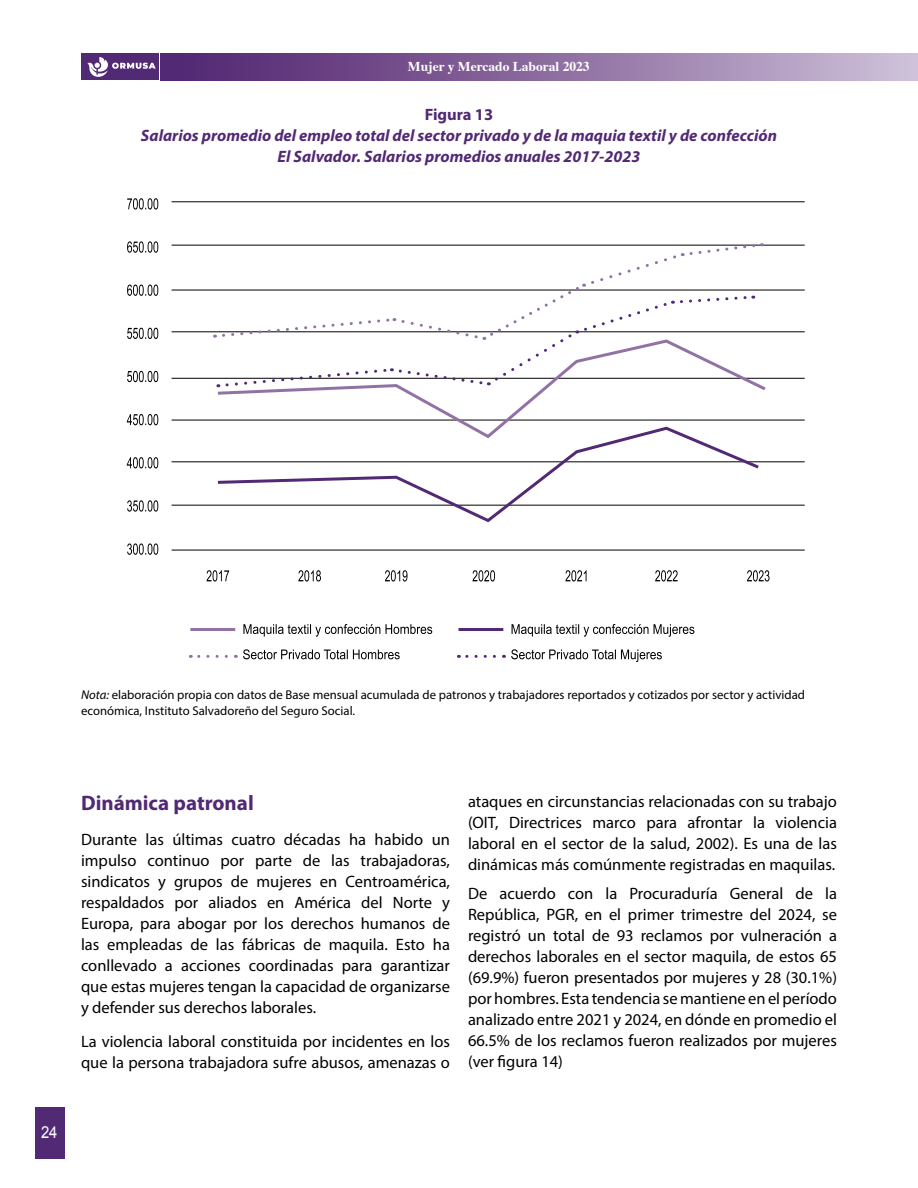
<style>
.page{position:relative;width:918px;height:1188px;background:#fff}
.page>*{position:absolute;margin:0;border:0;box-sizing:border-box;transform-origin:0 0}
.t1{font:700 21px "Myriad Pro";color:#522974}
.t2{font:16.5px/21px "Myriad Pro";color:#000;text-align:justify}
.t3{font:italic 700 16.5px/21px "Myriad Pro";color:#522974;text-align:center}
.t4{font:700 16.5px "Myriad Pro";color:#522974}
.t5{font:16.5px "Arial";color:#fff;scale:.9 1}
.t6{font:700 13.5px "Times";color:#fff}
.t7{font:12.75px/16.5px "Myriad Pro";color:#000}
.s1{font-style:italic}
</style>
<div class="page">
<div style="left:161px;top:54px;width:757px;height:26px;background:linear-gradient(to right,#4d1e6c,#cdbed7)"></div>
<div style="left:81px;top:54px;width:78px;height:26px;background:#522974"></div>
<svg style="left:87px;top:57px;width:69px;height:20px"></svg>
<div style="left:35px;top:1107px;width:30px;height:51px;background:#522974"></div>
<hr style="left:172px;top:550px;width:633px;height:1px;background:#000">
<hr style="left:172px;top:505px;width:633px;height:1px;background:#000">
<hr style="left:172px;top:462px;width:633px;height:1px;background:#000">
<hr style="left:172px;top:420px;width:633px;height:1px;background:#000">
<hr style="left:172px;top:378px;width:633px;height:1px;background:#000">
<hr style="left:172px;top:332px;width:633px;height:1px;background:#000">
<hr style="left:172px;top:290px;width:633px;height:1px;background:#000">
<hr style="left:172px;top:245px;width:633px;height:1px;background:#000">
<hr style="left:172px;top:202px;width:633px;height:1px;background:#000">
<hr style="left:190px;top:628px;width:45px;height:3px;background:#9272a4">
<svg style="left:190px;top:655px;width:36px;height:3px"></svg>
<hr style="left:459px;top:628px;width:44px;height:3px;background:#522974">
<svg style="left:458px;top:655px;width:36px;height:3px"></svg>
<svg style="left:215px;top:440px;width:547px;height:83px"></svg>
<svg style="left:215px;top:377px;width:554px;height:63px"></svg>
<svg style="left:215px;top:243px;width:547px;height:145px"></svg>
<svg style="left:127px;top:543px;width:31px;height:12px"></svg>
<svg style="left:127px;top:500px;width:31px;height:12px"></svg>
<svg style="left:127px;top:457px;width:31px;height:11px"></svg>
<svg style="left:127px;top:414px;width:31px;height:11px"></svg>
<svg style="left:127px;top:371px;width:31px;height:11px"></svg>
<svg style="left:127px;top:328px;width:31px;height:11px"></svg>
<svg style="left:127px;top:285px;width:31px;height:11px"></svg>
<svg style="left:127px;top:241px;width:31px;height:12px"></svg>
<svg style="left:127px;top:198px;width:31px;height:12px"></svg>
<svg style="left:207px;top:570px;width:22px;height:12px"></svg>
<svg style="left:298px;top:570px;width:23px;height:12px"></svg>
<svg style="left:385px;top:570px;width:23px;height:12px"></svg>
<svg style="left:473px;top:570px;width:22px;height:12px"></svg>
<svg style="left:565px;top:570px;width:22px;height:12px"></svg>
<svg style="left:655px;top:570px;width:23px;height:12px"></svg>
<svg style="left:747px;top:570px;width:23px;height:12px"></svg>
<svg style="left:511px;top:649px;width:151px;height:13px"></svg>
<svg style="left:512px;top:624px;width:182px;height:13px"></svg>
<svg style="left:243px;top:649px;width:157px;height:10px"></svg>
<svg style="left:243px;top:624px;width:189px;height:13px"></svg>
<p class="t6" style="left:408px;top:53px;width:183px">Mujer y Mercado Laboral 2023</p>
<p class="t4" style="left:425px;top:104px;width:70px">Figura 13</p>
<p class="t3" style="left:141px;top:125px;width:638px">Salarios promedio del empleo total del sector privado y de la maquia textil y de confección<br>El Salvador. Salarios promedios anuales 2017-2023</p>
<p class="t7" style="left:81px;top:686px;width:726px"><span class="s1">Nota:</span> elaboración propia con datos de Base mensual acumulada de patronos y trabajadores reportados y cotizados por sector y actividad económica, Instituto Salvadoreño del Seguro Social.</p>
<p class="t5" style="left:41px;top:1122px;width:20px">24</p>
<p class="t1" style="left:81px;top:789px;width:174px">Dinámica patronal</p>
<p class="t2" style="left:81px;top:828px;width:371px">Durante las últimas cuatro décadas ha habido un impulso continuo por parte de las trabajadoras, sindicatos y grupos de mujeres en Centroamérica, respaldados por aliados en América del Norte y Europa, para abogar por los derechos humanos de las empleadas de las fábricas de maquila. Esto ha conllevado a acciones coordinadas para garantizar que estas mujeres tengan la capacidad de organizarse y defender sus derechos laborales.</p>
<p class="t2" style="left:81px;top:1031px;width:371px">La violencia laboral constituida por incidentes en los que la persona trabajadora sufre abusos, amenazas o</p>
<p class="t2" style="left:468px;top:790px;width:371px">ataques en circunstancias relacionadas con su trabajo (OIT, Directrices marco para afrontar la violencia laboral en el sector de la salud, 2002). Es una de las dinámicas más comúnmente registradas en maquilas.</p>
<p class="t2" style="left:468px;top:883px;width:371px">De acuerdo con la Procuraduría General de la República, PGR, en el primer trimestre del 2024, se registró un total de 93 reclamos por vulneración a derechos laborales en el sector maquila, de estos 65 (69.9%) fueron presentados por mujeres y 28 (30.1%) por hombres. Esta tendencia se mantiene en el período analizado entre 2021 y 2024, en dónde en promedio el 66.5% de los reclamos fueron realizados por mujeres (ver figura 14)</p>
</div>
